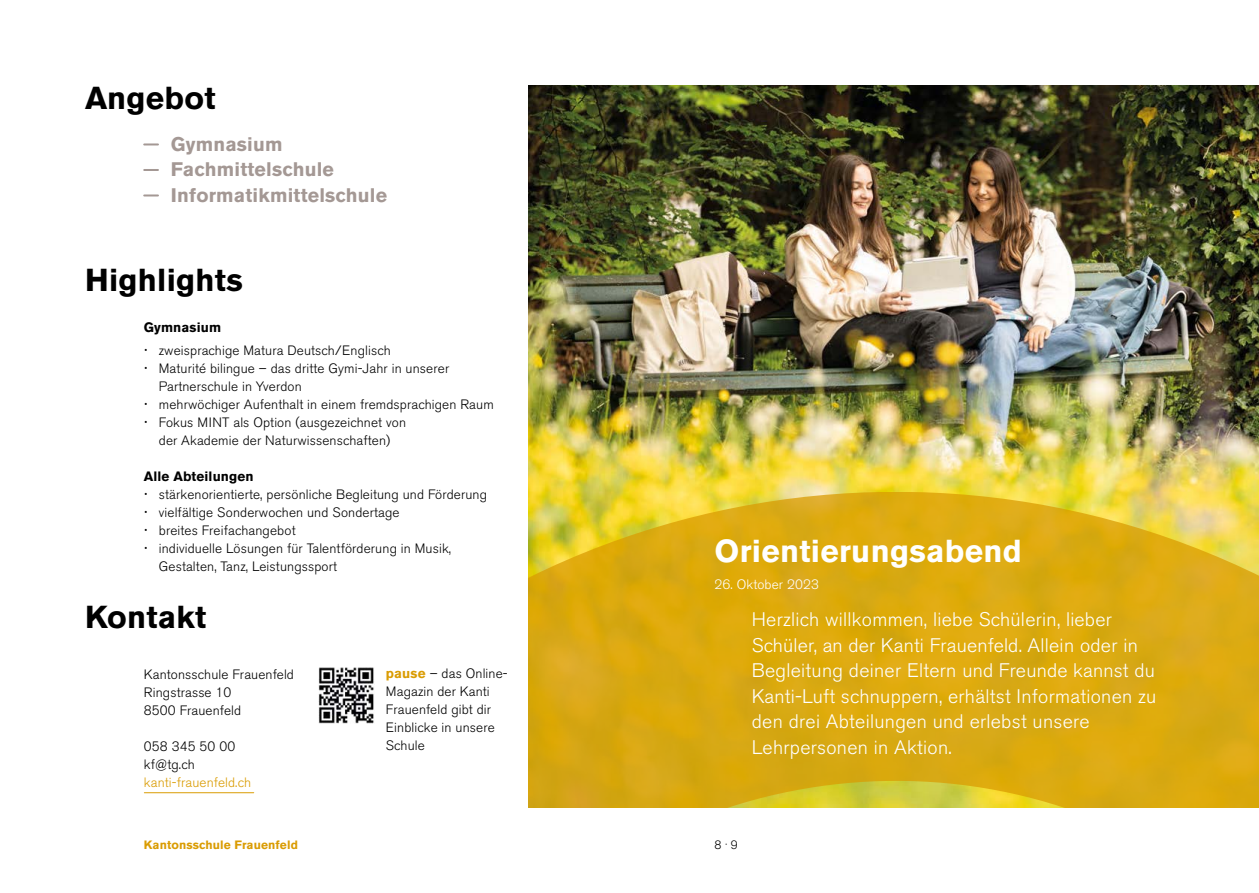
<style>
.page{position:relative;width:1259px;height:893px;background:#fff}
.page>*{position:absolute;margin:0;border:0;box-sizing:border-box;transform-origin:0 0}
.t1{font:700 31.5px "Akzidenz Grotesk BE";letter-spacing:.01em;color:#000}
.t2{font:700 31.5px "Akzidenz Grotesk BE";letter-spacing:.01em;color:#fff}
.t3{font:300 19.5px/25.5px "Akzidenz Grotesk BE";letter-spacing:.015em;color:#fff}
.t4{font:700 19.5px/25.5px "Akzidenz Grotesk BE";letter-spacing:.01em;color:#a49894}
.t5{font:300 13.5px/18px "Akzidenz Grotesk BE";letter-spacing:.01em;color:#000}
.t6{font:700 13.5px "Akzidenz Grotesk BE";letter-spacing:.01em;color:#000}
.t7{font:300 13.5px "Akzidenz Grotesk BE";letter-spacing:.01em;color:#da9c03}
.t8{font:300 13.5px "Akzidenz Grotesk BE";letter-spacing:.01em;color:#fff}
.t9{font:700 12px "Akzidenz Grotesk BE";letter-spacing:.01em;color:#da9c03}
.t10{font:300 12px "Akzidenz Grotesk BE";color:#000}
.s1{font-weight:700;color:#da9c03}
</style>
<div class="page">
<img style="left:529px;top:85px;width:730px;height:408px">
<svg style="left:529px;top:493px;width:730px;height:315px;background:#dcae15"></svg>
<hr style="left:144px;top:792px;width:110px;height:1px;background:#da9c03">
<svg style="left:144px;top:143px;width:14px;height:2px"></svg>
<svg style="left:144px;top:169px;width:14px;height:2px"></svg>
<svg style="left:144px;top:194px;width:14px;height:2px"></svg>
<img style="left:319px;top:668px;width:55px;height:55px">
<h1 class="t1" style="left:85px;top:79px;width:132px">Angebot</h1>
<h2 class="t4" style="left:171px;top:131px;width:218px">Gymnasium<br>Fachmittelschule<br>Informatikmittelschule</h2>
<h1 class="t1" style="left:85px;top:262px;width:159px">Highlights</h1>
<p class="t6" style="left:144px;top:319px;width:79px">Gymnasium</p>
<p class="t5" style="left:159px;top:342px;width:336px">zweisprachige Matura Deutsch/Englisch<br>Maturité bilingue – das dritte Gymi-Jahr in unserer Partnerschule in Yverdon<br>mehrwöchiger Aufenthalt in einem fremdsprachigen Raum Fokus MINT als Option (ausgezeichnet von<br>der Akademie der Naturwissenschaften)</p>
<p class="t6" style="left:144px;top:469px;width:111px">Alle Abteilungen</p>
<p class="t5" style="left:159px;top:486px;width:330px">stärkenorientierte, persönliche Begleitung und Förderung vielfältige Sonderwochen und Sondertage<br>breites Freifachangebot<br>individuelle Lösungen für Talentförderung in Musik, Gestalten, Tanz, Leistungssport</p>
<h1 class="t1" style="left:85px;top:599px;width:123px">Kontakt</h1>
<p class="t5" style="left:144px;top:666px;width:151px">Kantonsschule Frauenfeld<br>Ringstrasse 10<br>8500 Frauenfeld</p>
<p class="t5" style="left:144px;top:738px;width:93px">058 345 50 00 kf@tg.ch</p>
<p class="t7" style="left:144px;top:775px;width:109px">kanti-frauenfeld.ch</p>
<p class="t9" style="left:144px;top:838px;width:155px">Kantonsschule Frauenfeld</p>
<p class="t5" style="left:386px;top:664px;width:123px"><span class="s1">pause</span> – das Online-<br>Magazin der Kanti<br>Frauenfeld gibt dir<br>Einblicke in unsere<br>Schule</p>
<h1 class="t2" style="left:714px;top:533px;width:309px">Orientierungsabend</h1>
<p class="t8" style="left:714px;top:577px;width:106px">26. Oktober 2023</p>
<p class="t3" style="left:752px;top:607px;width:406px">Herzlich willkommen, liebe Schülerin, lieber Schüler, an der Kanti Frauenfeld. Allein oder in Begleitung deiner Eltern und Freunde kannst du Kanti-Luft schnuppern, erhältst Informationen zu den drei Abteilungen und erlebst unsere Lehrpersonen in Aktion.</p>
<p class="t10" style="left:714px;top:838px;width:25px">8 9</p>
</div>
